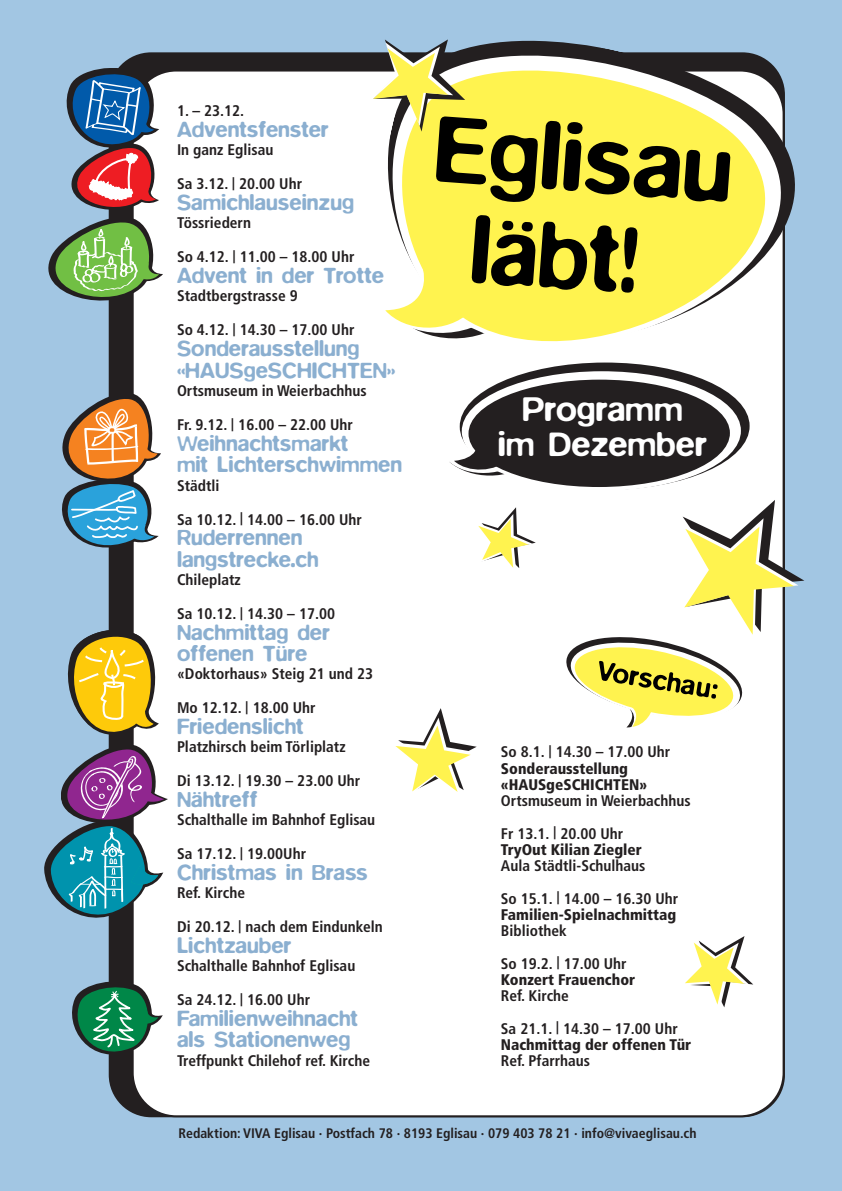
<style>
.page{position:relative;width:842px;height:1191px;background:#a2c6e3}
.page>*{position:absolute;margin:0;border:0;box-sizing:border-box;transform-origin:0 0}
.t1{font:500 35.1px "Blur";color:#fff}
.t2{font:500 22.5px "Blur";color:#8bafd0}
.t3{font:700 condensed 15.4px "Frutiger LT Std";color:#231f20}
.t4{font:900 condensed 15.4px "Frutiger LT Std";color:#231f20}
.t5{font:700 condensed 13.8px "Frutiger LT Std";color:#231f20}
</style>
<div class="page">
<div style="left:132px;top:70px;width:652px;height:1047px;background:#fff"></div>
<svg style="left:357px;top:52px;width:4px;height:311px"></svg>
<div style="left:361px;top:52px;width:11px;height:311px;background:#fff"></div>
<svg style="left:372px;top:52px;width:423px;height:311px;background:#e3e0aa"></svg>
<svg style="left:383px;top:215px;width:255px;height:131px;background:#cec661"></svg>
<div style="left:460px;top:362px;width:290px;height:128px;background:#231f20;border-radius:50%"></div>
<div style="left:462px;top:371px;width:279px;height:120px;background:#fff;border-radius:50%"></div>
<div style="left:468px;top:379px;width:262px;height:108px;background:#231f20;border-radius:50%"></div>
<svg style="left:448px;top:407px;width:81px;height:73px"></svg>
<svg style="left:564px;top:500px;width:240px;height:229px;background:#e5e5c6"></svg>
<svg style="left:388px;top:708px;width:89px;height:89px;background:#eeebc9"></svg>
<svg style="left:475px;top:507px;width:61px;height:65px;background:#eeebc9"></svg>
<svg style="left:680px;top:936px;width:73px;height:75px;background:#edeac5"></svg>
<svg style="left:373px;top:39px;width:357px;height:164px;background:#b1ac5f"></svg>
<svg style="left:48px;top:66px;width:115px;height:246px"></svg>
<svg style="left:72px;top:974px;width:93px;height:92px;background:#679e8b"></svg>
<svg style="left:44px;top:621px;width:129px;height:300px"></svg>
<svg style="left:62px;top:389px;width:99px;height:172px"></svg>
<p class="t3" style="left:177px;top:105px;width:69px">1. – 23.12.</p>
<p class="t2" style="left:177px;top:121px;width:153px">Adventsfenster</p>
<p class="t3" style="left:177px;top:143px;width:98px">In ganz Eglisau</p>
<p class="t3" style="left:177px;top:178px;width:127px">Sa 3.12. <sup>|</sup> 20.00 Uhr</p>
<p class="t2" style="left:177px;top:194px;width:179px">Samichlauseinzug</p>
<p class="t3" style="left:177px;top:216px;width:76px">Tössriedern</p>
<p class="t3" style="left:177px;top:251px;width:179px">So 4.12. <sup>|</sup> 11.00 – 18.00 Uhr</p>
<p class="t2" style="left:177px;top:267px;width:208px">Advent in der Trotte</p>
<p class="t3" style="left:177px;top:289px;width:122px">Stadtbergstrasse 9</p>
<p class="t3" style="left:177px;top:323px;width:179px">So 4.12. <sup>|</sup> 14.30 – 17.00 Uhr</p>
<p class="t2" style="left:177px;top:340px;width:184px">Sonderausstellung</p>
<p class="t2" style="left:177px;top:362px;width:220px">«HAUSgeSCHICHTEN»</p>
<p class="t3" style="left:177px;top:384px;width:191px">Ortsmuseum in Weierbachhus</p>
<p class="t3" style="left:177px;top:418px;width:177px">Fr. 9.12. <sup>|</sup> 16.00 – 22.00 Uhr</p>
<p class="t2" style="left:177px;top:435px;width:173px">Weihnachtsmarkt</p>
<p class="t2" style="left:177px;top:457px;width:227px">mit Lichterschwimmen</p>
<p class="t3" style="left:177px;top:479px;width:44px">Städtli</p>
<p class="t3" style="left:177px;top:513px;width:186px">Sa 10.12. <sup>|</sup> 14.00 – 16.00 Uhr</p>
<p class="t2" style="left:177px;top:530px;width:127px">Ruderrennen</p>
<p class="t2" style="left:177px;top:551px;width:143px">langstrecke.ch</p>
<p class="t3" style="left:177px;top:574px;width:65px">Chileplatz</p>
<p class="t3" style="left:177px;top:608px;width:160px">Sa 10.12. <sup>|</sup> 14.30 – 17.00</p>
<p class="t2" style="left:177px;top:624px;width:154px">Nachmittag der</p>
<p class="t2" style="left:177px;top:645px;width:132px">offenen Türe</p>
<p class="t3" style="left:177px;top:667px;width:198px">«Doktorhaus» Steig 21 und 23</p>
<p class="t3" style="left:177px;top:701px;width:140px">Mo 12.12. <sup>|</sup> 18.00 Uhr</p>
<p class="t2" style="left:177px;top:718px;width:128px">Friedenslicht</p>
<p class="t3" style="left:177px;top:740px;width:170px">Platzhirsch beim Törliplatz</p>
<p class="t3" style="left:177px;top:774px;width:185px">Di 13.12. <sup>|</sup> 19.30 – 23.00 Uhr</p>
<p class="t2" style="left:177px;top:791px;width:82px">Nähtreff</p>
<p class="t3" style="left:177px;top:813px;width:200px">Schalthalle im Bahnhof Eglisau</p>
<p class="t3" style="left:177px;top:847px;width:131px">Sa 17.12. <sup>|</sup> 19.00Uhr</p>
<p class="t2" style="left:177px;top:864px;width:192px">Christmas in Brass</p>
<p class="t3" style="left:177px;top:886px;width:70px">Ref. Kirche</p>
<p class="t3" style="left:177px;top:920px;width:207px">Di 20.12. <sup>|</sup> nach dem Eindunkeln</p>
<p class="t2" style="left:177px;top:937px;width:116px">Lichtzauber</p>
<p class="t3" style="left:177px;top:959px;width:180px">Schalthalle Bahnhof Eglisau</p>
<p class="t3" style="left:177px;top:993px;width:135px">Sa 24.12. <sup>|</sup> 16.00 Uhr</p>
<p class="t2" style="left:177px;top:1010px;width:183px">Familienweihnacht</p>
<p class="t2" style="left:177px;top:1032px;width:175px">als Stationenweg</p>
<p class="t3" style="left:177px;top:1054px;width:195px">Treffpunkt Chilehof ref. Kirche</p>
<p class="t1" style="left:522px;top:397px;width:162px">Programm</p>
<p class="t1" style="left:498px;top:432px;width:211px">im Dezember</p>
<p class="t3" style="left:501px;top:746px;width:171px">So 8.1. <sup>|</sup> 14.30 – 17.00 Uhr</p>
<p class="t4" style="left:501px;top:762px;width:129px">Sonderausstellung</p>
<p class="t4" style="left:501px;top:778px;width:148px">«HAUSgeSCHICHTEN»</p>
<p class="t3" style="left:501px;top:794px;width:191px">Ortsmuseum in Weierbachhus</p>
<p class="t3" style="left:501px;top:827px;width:124px">Fr 13.1. <sup>|</sup> 20.00 Uhr</p>
<p class="t4" style="left:501px;top:843px;width:142px">TryOut Kilian Ziegler</p>
<p class="t3" style="left:501px;top:859px;width:146px">Aula Städtli-Schulhaus</p>
<p class="t3" style="left:501px;top:892px;width:179px">So 15.1. <sup>|</sup> 14.00 – 16.30 Uhr</p>
<p class="t4" style="left:501px;top:908px;width:177px">Familien-Spielnachmittag</p>
<p class="t3" style="left:501px;top:924px;width:67px">Bibliothek</p>
<p class="t3" style="left:501px;top:957px;width:127px">So 19.2. <sup>|</sup> 17.00 Uhr</p>
<p class="t4" style="left:501px;top:973px;width:136px">Konzert Frauenchor</p>
<p class="t3" style="left:501px;top:989px;width:70px">Ref. Kirche</p>
<p class="t3" style="left:501px;top:1022px;width:178px">Sa 21.1. <sup>|</sup> 14.30 – 17.00 Uhr</p>
<p class="t4" style="left:501px;top:1038px;width:192px">Nachmittag der offenen Tür</p>
<p class="t3" style="left:501px;top:1054px;width:91px">Ref. Pfarrhaus</p>
<p class="t5" style="left:178px;top:1127px;width:520px">Redaktion: VIVA Eglisau · Postfach 78 · 8193 Eglisau · 079 403 78 21 · info@vivaeglisau.ch</p>
</div>
